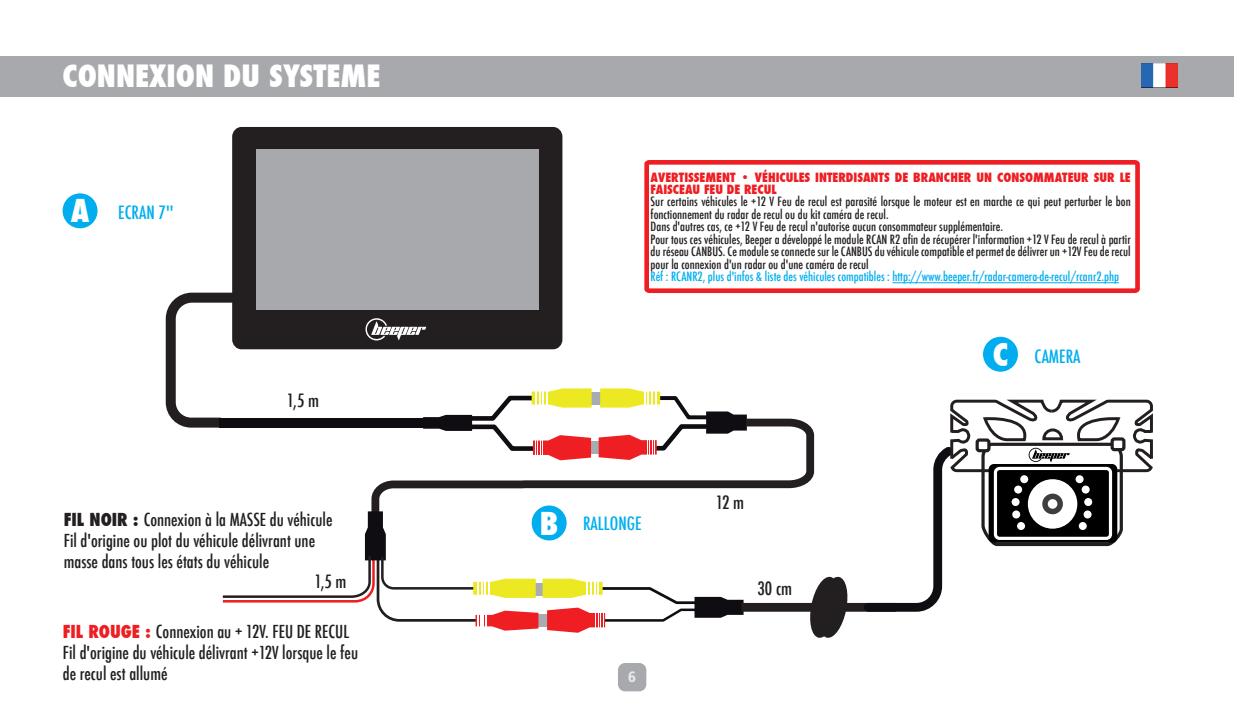
<style>
.page{position:relative;width:1234px;height:709px;background:#fff}
.page>*{position:absolute;margin:0;border:0;box-sizing:border-box;transform-origin:0 0}
.t1{font:800 condensed 30px "Futura";color:#fff}
.t2{font:500 condensed 18px "Futura";color:#00aeef}
.t3{font:500 condensed 18px "Futura";color:#231f20}
.t4{font:500 condensed 17.5px/21px "Futura";color:#231f20}
.t5{font:900 condensed 15px "Frutiger";color:#e8e8ea}
.t6{font:500 condensed 12.5px/12.5px "Futura";color:#231f20}
.s1{font-weight:800;font-size:30.75px;color:#fff}
.s2{font-weight:800}
.s3{font-weight:800;color:#ee1e23}
.s4{color:#00aeef}
</style>
<div class="page">
<div style="left:618px;top:663px;width:28px;height:28px;background:#a8a9ad;border-radius:7px"></div>
<div style="left:0;top:56px;width:1233px;height:40px;background:#a8a9ad"></div>
<img style="left:1141px;top:63px;width:36px;height:24px">
<svg style="left:165px;top:292px;width:79px;height:136px"></svg>
<div style="left:219px;top:417px;width:204px;height:10px;background:#0f0c12"></div>
<svg style="left:446px;top:388px;width:300px;height:27px"></svg>
<svg style="left:367px;top:415px;width:448px;height:96px"></svg>
<div style="left:741px;top:603px;width:154px;height:8px;background:#231f20"></div>
<svg style="left:808px;top:576px;width:41px;height:62px"></svg>
<svg style="left:859px;top:399px;width:294px;height:213px"></svg>
<div style="left:63px;top:193px;width:34px;height:35px;background:#00aeef;border-radius:50%"></div>
<svg style="left:531px;top:505px;width:35px;height:35px"></svg>
<div style="left:982px;top:337px;width:35px;height:35px;background:#00aeef;border-radius:50%"></div>
<div style="left:232px;top:127px;width:330px;height:222px;background:#231f20;border-radius:10px"></div>
<div style="left:256px;top:149px;width:282px;height:160px;background:#a8a9ad"></div>
<svg style="left:365px;top:318px;width:61px;height:22px"></svg>
<svg style="left:222px;top:511px;width:521px;height:122px"></svg>
<svg style="left:644px;top:160px;width:496px;height:133px"></svg>
<p class="t1" style="left:63px;top:56px;width:319px">CONNEXION DU SYSTEME</p>
<p class="t2" style="left:71px;top:200px;width:104px"><span class="s1">A</span> ECRAN 7''</p>
<p class="t3" style="left:287px;top:388px;width:34px">1,5 m</p>
<p class="t4" style="left:64px;top:509px;width:270px"><span class="s2">FIL NOIR :</span> Connexion à la MASSE du véhicule<br>Fil d'origine ou plot du véhicule délivrant une masse dans tous les états du véhicule</p>
<p class="t3" style="left:314px;top:569px;width:34px">1,5 m</p>
<p class="t4" style="left:63px;top:621px;width:297px"><span class="s3">FIL ROUGE :</span> Connexion au + 12V. FEU DE RECUL<br>Fil d'origine du véhicule délivrant +12V lorsque le feu de recul est allumé</p>
<p class="t6" style="left:650px;top:171px;width:481px"><span class="s3">AVERTISSEMENT • VÉHICULES INTERDISANTS DE BRANCHER UN CONSOMMATEUR SUR LE FAISCEAU FEU DE RECUL<br></span>Sur certains véhicules le +12 V Feu de recul est parasité lorsque le moteur est en marche ce qui peut perturber le bon fonctionnement du radar de recul ou du kit caméra de recul.<br>Dans d'autres cas, ce +12 V Feu de recul n'autorise aucun consommateur supplémentaire.<br>Pour tous ces véhicules, Beeper a développé le module RCAN R2 afin de récupérer l'information +12 V Feu de recul à partir du réseau CANBUS. Ce module se connecte sur le CANBUS du véhicule compatible et permet de délivrer un +12V Feu de recul pour la connexion d'un radar ou d'une caméra de recul<br><span class="s4">Réf : RCANR2, plus d'infos &amp; liste des véhicules compatibles : http://www.beeper.fr/radar-camera-de-recul/rcanr2.php</span></p>
<p class="t2" style="left:992px;top:344px;width:89px"><span class="s1">C</span> CAMERA</p>
<p class="t2" style="left:540px;top:512px;width:103px"><span class="s1">B</span> RALLONGE</p>
<p class="t5" style="left:628px;top:667px;width:9px">6</p>
<p class="t3" style="left:715px;top:491px;width:30px">12 m</p>
<p class="t3" style="left:757px;top:577px;width:36px">30 cm</p>
</div>
